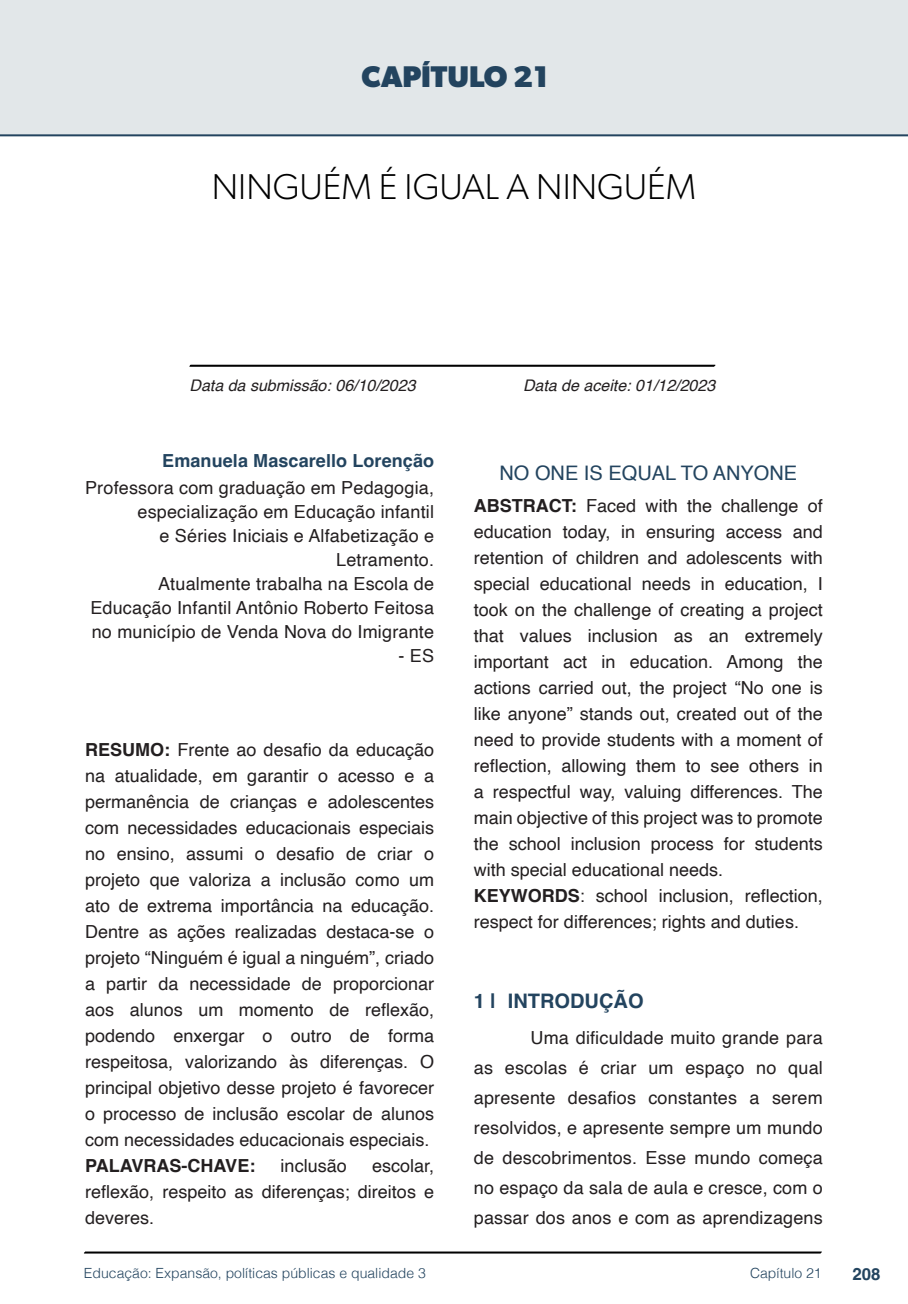
<style>
.page{position:relative;width:908px;height:1304px;background:#fff}
.page>*{position:absolute;margin:0;border:0;box-sizing:border-box;transform-origin:0 0}
.t1{font:300 36px "Gibson";color:#000}
.t2{font:700 30px "Gibson";color:#23445f}
.t3{font:20px "Helvetica";color:#23445f}
.t4{font:700 20px "Helvetica";color:#23445f}
.t5{font:18px/26px "Helvetica";color:#231f20;text-align:justify}
.t6{font:700 18px "Helvetica";letter-spacing:.005em;color:#23445f}
.t7{font:700 18px "Helvetica";color:#231f20}
.t8{font:700 16.8px "Helvetica";color:#23445f}
.t9{font:italic 16px "Helvetica";color:#231f20}
.t10{font:300 14px "Helvetica";color:#23445f}
.s1{font-weight:700}
</style>
<div class="page">
<svg style="left:84px;top:1251px;width:737px;height:3px;background:#515151"></svg>
<svg style="left:189px;top:364px;width:526px;height:3px;background:#4f4f4f"></svg>
<div style="left:0;top:0;width:907px;height:136px;background:#e2e7e9"></div>
<div style="left:44px;top:72px;width:68px;height:61px;background:#e2e7e9"></div>
<h2 class="t2" style="left:361px;top:58px;width:188px">CAPÍTULO 21</h2>
<h1 class="t1" style="left:212px;top:165px;width:485px">NINGUÉM É IGUAL A NINGUÉM</h1>
<p class="t9" style="left:189px;top:373px;width:227px">Data da submissão: 06/10/2023</p>
<p class="t9" style="left:523px;top:373px;width:194px">Data de aceite: 01/12/2023</p>
<p class="t6" style="left:162px;top:450px;width:273px">Emanuela Mascarello Lorenção</p>
<p class="t5" style="left:85px;top:477px;width:350px;line-height:24px;text-align:right">Professora com graduação em Pedagogia, especialização em Educação infantil<br>e Séries Iniciais e Alfabetização e Letramento.<br>Atualmente trabalha na Escola de Educação Infantil Antônio Roberto Feitosa no município de Venda Nova do Imigrante</p>
<p class="t5" style="left:398px;top:644px;width:37px">- ES</p>
<p class="t5" style="left:85px;top:738px;width:350px"><span class="s1">RESUMO:</span> Frente ao desafio da educação na atualidade, em garantir o acesso e a permanência de crianças e adolescentes com necessidades educacionais especiais no ensino, assumi o desafio de criar o projeto que valoriza a inclusão como um ato de extrema importância na educação.<br>Dentre as ações realizadas destaca-se o projeto “Ninguém é igual a ninguém”, criado a partir da necessidade de proporcionar aos alunos um momento de reflexão, podendo enxergar o outro de forma respeitosa, valorizando às diferenças. O principal objetivo desse projeto é favorecer o processo de inclusão escolar de alunos com necessidades educacionais especiais.</p>
<p class="t7" style="left:85px;top:1155px;width:172px">PALAVRAS-CHAVE:</p>
<p class="t5" style="left:280px;top:1153px;width:68px">inclusão</p>
<p class="t5" style="left:85px;top:1153px;width:350px;text-indent:287px">escolar, reflexão, respeito as diferenças; direitos e deveres.</p>
<p class="t3" style="left:499px;top:458px;width:299px">NO ONE IS EQUAL TO ANYONE</p>
<p class="t5" style="left:473px;top:493px;width:350px;text-align:left"><span class="s1">ABSTRACT:</span> Faced with the challenge of education today, in ensuring access and retention of children and adolescents with special educational needs in education, I took on the challenge of creating a project that values inclusion as an extremely important act in education. Among the actions carried out, the project “No one is like anyone” stands out, created out of the need to provide students with a moment of reflection, allowing them to see others in a respectful way, valuing differences. The main objective of this project was to promote the school inclusion process for students with special educational needs.<br><span class="s1">KEYWORDS</span>: school inclusion, reflection, respect for differences; rights and duties.</p>
<p class="t4" style="left:473px;top:989px;width:171px">1 | INTRODUÇÃO</p>
<p class="t5" style="left:473px;top:1023px;width:350px;line-height:30px;text-indent:57px">Uma dificuldade muito grande para as escolas é criar um espaço no qual apresente desafios constantes a serem resolvidos, e apresente sempre um mundo de descobrimentos. Esse mundo começa no espaço da sala de aula e cresce, com o passar dos anos e com as aprendizagens</p>
<p class="t10" style="left:84px;top:1261px;width:343px">Educação: Expansão, políticas públicas e qualidade 3</p>
<p class="t10" style="left:749px;top:1261px;width:73px">Capítulo 21</p>
<p class="t8" style="left:851px;top:1264px;width:30px">208</p>
</div>
